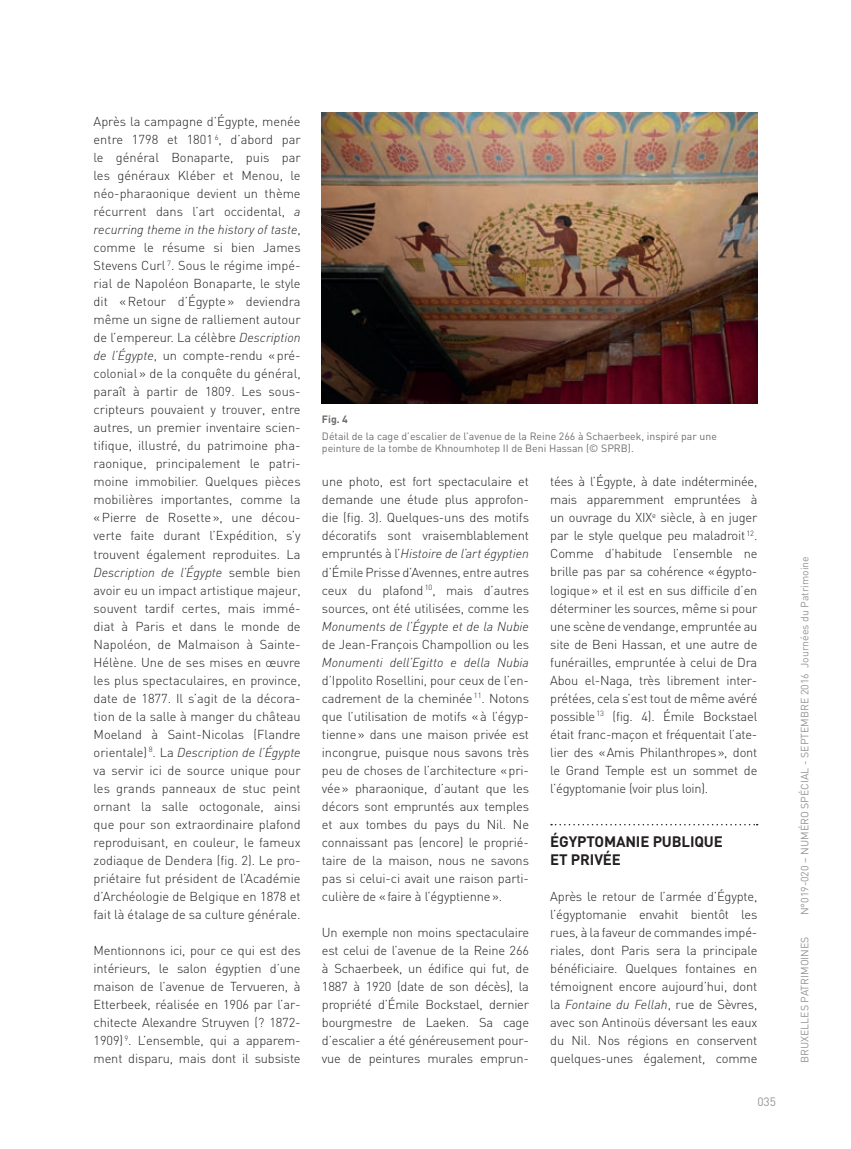
<style>
.page{position:relative;width:851px;height:1149px;background:#fff}
.page>*{position:absolute;margin:0;border:0;box-sizing:border-box;transform-origin:0 0}
.t1{font:700 15px/18px "DIN";letter-spacing:-.01em;color:#231f20}
.t2{font:300 12.9px/18px "DIN";letter-spacing:-.01em;color:#231f20;text-align:justify}
.t3{font:italic 300 12.9px "DINOT";color:#231f20}
.t4{font:12px "DIN";color:#939598}
.t5{font:10.5px/12px "DIN";color:#6c6d70}
.t6{font:10.5px "DIN";color:#939598}
.t7{font:700 10.5px "DIN";color:#6c6d70}
.s1{font-family:"DINOT";font-style:italic}
.s2{font-family:"DIN";font-style:normal}
</style>
<div class="page">
<svg style="left:551px;top:823px;width:206px;height:2px"></svg>
<img style="left:322px;top:113px;width:435px;height:290px">
<p class="t2" style="left:94px;top:112px;width:208px">Après la campagne d’Égypte, menée entre 1798 et 1801 <sup>6</sup>, d’abord par le général Bonaparte, puis par les généraux Kléber et Menou, le néo-pharaonique devient un thème récurrent dans l’art occidental, <span class="s1">a</span></p>
<p class="t3" style="left:94px;top:221px;width:208px">recurring theme in the history of taste<span class="s2">,</span></p>
<p class="t2" style="left:94px;top:238px;width:208px">comme le résume si bien James Stevens Curl <sup>7</sup>. Sous le régime impé&shy;rial de Napoléon Bonaparte, le style dit « Retour d’Égypte » deviendra même un signe de ralliement autour de l’empereur. La célèbre <span class="s1">Description de l’Égypte</span>, un compte-rendu « pré&shy;colonial » de la conquête du général, paraît à partir de 1809. Les sous&shy;cripteurs pouvaient y trouver, entre autres, un premier inventaire scien&shy;tifique, illustré, du patrimoine pha&shy;raonique, principalement le patri&shy;moine immobilier. Quelques pièces mobilières importantes, comme la « Pierre de Rosette », une décou&shy;verte faite durant l’Expédition, s’y trouvent également reproduites. La</p>
<p class="t3" style="left:94px;top:564px;width:208px">Description de l’Égypte <span class="s2">semble bien</span></p>
<p class="t2" style="left:94px;top:580px;width:208px">avoir eu un impact artistique majeur, souvent tardif certes, mais immé&shy;diat à Paris et dans le monde de Napoléon, de Malmaison à Sainte-Hélène. Une de ses mises en œuvre les plus spectaculaires, en province, date de 1877. Il s’agit de la décora&shy;tion de la salle à manger du château Moeland à Saint-Nicolas (Flandre</p>
<p class="t3" style="left:94px;top:743px;width:208px"><span class="s2">orientale)</span> <sup>8</sup><span class="s2">. La</span> Description de l’Égypte</p>
<p class="t2" style="left:94px;top:760px;width:208px">va servir ici de source unique pour les grands panneaux de stuc peint ornant la salle octogonale, ainsi que pour son extraordinaire plafond reproduisant, en couleur, le fameux zodiaque de Dendera (fig. 2). Le pro&shy;priétaire fut président de l’Académie d’Archéologie de Belgique en 1878 et fait là étalage de sa culture générale.</p>
<p class="t2" style="left:94px;top:940px;width:208px">Mentionnons ici, pour ce qui est des intérieurs, le salon égyptien d’une maison de l’avenue de Tervueren, à Etterbeek, réalisée en 1906 par l’ar&shy;chitecte Alexandre Struyven (? 1872- 1909) <sup>9</sup>. L’ensemble, qui a apparem&shy;ment disparu, mais dont il subsiste</p>
<p class="t7" style="left:322px;top:412px;width:28px">Fig. 4</p>
<p class="t5" style="left:322px;top:429px;width:396px">Détail de la cage d’escalier de l’avenue de la Reine 266 à Schaerbeek, inspiré par une peinture de la tombe de Khnoumhotep II de Beni Hassan (© SPRB).</p>
<p class="t2" style="left:322px;top:472px;width:208px">une photo, est fort spectaculaire et demande une étude plus approfon&shy;die (fig. 3). Quelques-uns des motifs décoratifs sont vraisemblablement</p>
<p class="t3" style="left:322px;top:545px;width:208px"><span class="s2">empruntés à l’</span>Histoire de l’art égyptien</p>
<p class="t2" style="left:322px;top:562px;width:208px">d’Émile Prisse d’Avennes, entre autres ceux du plafond <sup>10</sup>, mais d’autres sources, ont été utilisées, comme les</p>
<p class="t3" style="left:322px;top:617px;width:208px">Monuments de l’Égypte et de la Nubie</p>
<p class="t2" style="left:322px;top:634px;width:208px">de Jean-François Champollion ou les</p>
<p class="t3" style="left:322px;top:653px;width:208px">Monumenti dell’Egitto e della Nubia</p>
<p class="t2" style="left:322px;top:670px;width:208px">d’Ippolito Rosellini, pour ceux de l’en&shy;cadrement de la cheminée <sup>11</sup>. Notons que l’utilisation de motifs «à l’égyp&shy;tienne» dans une maison privée est incongrue, puisque nous savons très peu de choses de l’architecture «pri&shy;vée» pharaonique, d’autant que les décors sont empruntés aux temples et aux tombes du pays du Nil. Ne connaissant pas (encore) le proprié&shy;taire de la maison, nous ne savons pas si celui-ci avait une raison parti&shy;culière de «faire à l’égyptienne».</p>
<p class="t2" style="left:322px;top:922px;width:208px">Un exemple non moins spectaculaire est celui de l’avenue de la Reine 266 à Schaerbeek, un édifice qui fut, de 1887 à 1920 (date de son décès), la propriété d’Émile Bockstael, dernier bourgmestre de Laeken. Sa cage d’escalier a été généreusement pour&shy;vue de peintures murales emprun-</p>
<p class="t2" style="left:550px;top:472px;width:208px">tées à l’Égypte, à date indéterminée, mais apparemment empruntées à un ouvrage du XIX<sup>e</sup> siècle, à en juger par le style quelque peu maladroit <sup>12</sup>.<br>Comme d’habitude l’ensemble ne brille pas par sa cohérence «égypto&shy;logique» et il est en sus difficile d’en déterminer les sources, même si pour une scène de vendange, empruntée au site de Beni Hassan, et une autre de funérailles, empruntée à celui de Dra Abou el-Naga, très librement inter&shy;prétées, cela s’est tout de même avéré possible <sup>13</sup> (fig. 4). Émile Bockstael était franc-maçon et fréquentait l’ate&shy;lier des «Amis Philanthropes», dont le Grand Temple est un sommet de l’égyptomanie (voir plus loin).</p>
<p class="t1" style="left:550px;top:831px;width:174px">ÉGYPTOMANIE PUBLIQUE<br>ET PRIVÉE</p>
<p class="t2" style="left:550px;top:886px;width:208px">Après le retour de l’armée d’Égypte, l’égyptomanie envahit bientôt les rues, à la faveur de commandes impé&shy;riales, dont Paris sera la principale bénéficiaire. Quelques fontaines en témoignent encore aujourd’hui, dont</p>
<p class="t3" style="left:550px;top:995px;width:208px"><span class="s2">la</span> Fontaine du Fellah<span class="s2">, rue de Sèvres,</span></p>
<p class="t2" style="left:550px;top:1012px;width:208px">avec son Antinoüs déversant les eaux du Nil. Nos régions en conservent quelques-unes également, comme</p>
<p class="t4" style="left:757px;top:1094px;width:20px">035</p>
<p class="t6" style="left:798px;top:915px;width:360px;rotate:-90deg">N°019-020 – NUMÉRO SPÉCIAL - SEPTEMBRE 2016 Journées du Patrimoine</p>
<p class="t6" style="left:798px;top:1062px;width:128px;rotate:-90deg">BRUXELLES PATRIMOINES</p>
</div>
